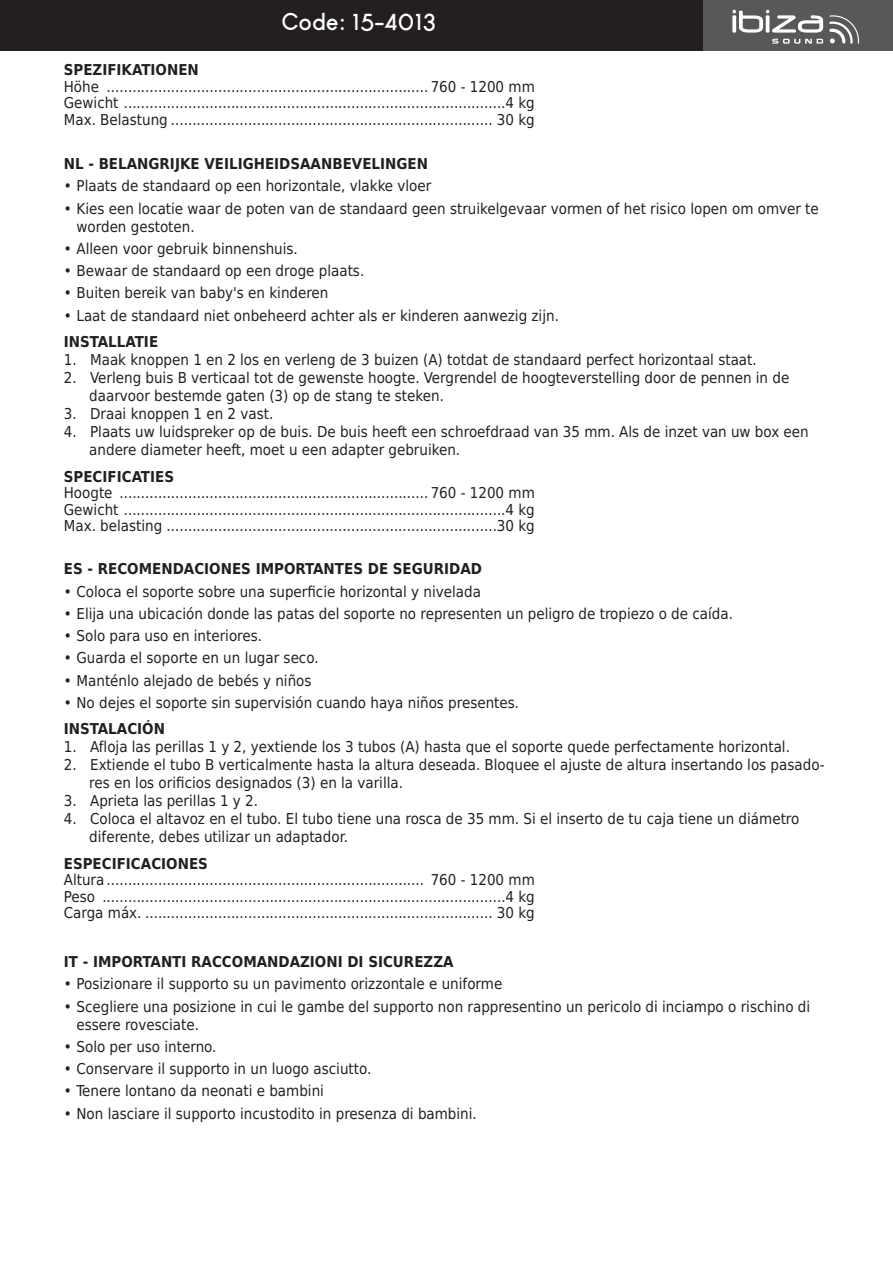
<style>
.page{position:relative;width:893px;height:1263px;background:#fff}
.page>*{position:absolute;margin:0;border:0;box-sizing:border-box;transform-origin:0 0}
.t1{font:700 24px "Louis George Cafe";color:#fff}
.IBI_-_Specs{font:15px/18px "DejaVu Sans Condensed";color:#231f20}
.IBI_-_Sous-titres{font:700 15px "DejaVu Sans Condensed";color:#231f20}
</style>
<div class="page">
<div style="left:0;top:0;width:893px;height:51px;background:#231f20"></div>
<div style="left:703px;top:0;width:190px;height:51px;background:#57585a"></div>
<svg style="left:829px;top:15px;width:30px;height:29px"></svg>
<svg style="left:732px;top:10px;width:91px;height:23px"></svg>
<svg style="left:772px;top:39px;width:51px;height:5px"></svg>
<h1 class="t1" style="left:281px;top:6px;width:156px">Code: 15-4013</h1>
<p class="IBI_-_Sous-titres" style="left:64px;top:58px;width:137px">SPEZIFIKATIONEN</p>
<p class="IBI_-_Specs" style="left:64px;top:77px;width:472px">Höhe ........................................................................... 760 - 1200 mm</p>
<p class="IBI_-_Specs" style="left:64px;top:94px;width:472px">Gewicht .........................................................................................4 kg</p>
<p class="IBI_-_Specs" style="left:64px;top:110px;width:472px">Max. Belastung ........................................................................... 30 kg</p>
<p class="IBI_-_Sous-titres" style="left:64px;top:152px;width:366px">NL - BELANGRIJKE VEILIGHEIDSAANBEVELINGEN</p>
<p class="IBI_-_Specs" style="left:64px;top:177px;width:369px">• Plaats de standaard op een horizontale, vlakke vloer</p>
<p class="IBI_-_Specs" style="left:77px;top:199px;width:744px;text-indent:-13px">• Kies een locatie waar de poten van de standaard geen struikelgevaar vormen of het risico lopen om omver te worden gestoten.</p>
<p class="IBI_-_Specs" style="left:64px;top:239px;width:236px">• Alleen voor gebruik binnenshuis.</p>
<p class="IBI_-_Specs" style="left:64px;top:262px;width:302px">• Bewaar de standaard op een droge plaats.</p>
<p class="IBI_-_Specs" style="left:64px;top:284px;width:266px">• Buiten bereik van baby's en kinderen</p>
<p class="IBI_-_Specs" style="left:64px;top:306px;width:497px">• Laat de standaard niet onbeheerd achter als er kinderen aanwezig zijn.</p>
<p class="IBI_-_Sous-titres" style="left:64px;top:330px;width:96px">INSTALLATIE</p>
<p class="IBI_-_Specs" style="left:64px;top:351px;width:694px">1. Maak knoppen 1 en 2 los en verleng de 3 buizen (A) totdat de standaard perfect horizontaal staat.</p>
<p class="IBI_-_Specs" style="left:89px;top:369px;width:701px;text-indent:-26px">2. Verleng buis B verticaal tot de gewenste hoogte. Vergrendel de hoogteverstelling door de pennen in de daarvoor bestemde gaten (3) op de stang te steken.</p>
<p class="IBI_-_Specs" style="left:64px;top:405px;width:211px">3. Draai knoppen 1 en 2 vast.</p>
<p class="IBI_-_Specs" style="left:89px;top:423px;width:721px;text-indent:-26px">4. Plaats uw luidspreker op de buis. De buis heeft een schroefdraad van 35 mm. Als de inzet van uw box een andere diameter heeft, moet u een adapter gebruiken.</p>
<p class="IBI_-_Sous-titres" style="left:64px;top:464px;width:112px">SPECIFICATIES</p>
<p class="IBI_-_Specs" style="left:64px;top:484px;width:472px">Hoogte ........................................................................ 760 - 1200 mm</p>
<p class="IBI_-_Specs" style="left:64px;top:500px;width:472px">Gewicht .........................................................................................4 kg</p>
<p class="IBI_-_Specs" style="left:64px;top:517px;width:472px">Max. belasting .............................................................................30 kg</p>
<p class="IBI_-_Sous-titres" style="left:64px;top:557px;width:420px">ES - RECOMENDACIONES IMPORTANTES DE SEGURIDAD</p>
<p class="IBI_-_Specs" style="left:64px;top:582px;width:419px">• Coloca el soporte sobre una superficie horizontal y nivelada</p>
<p class="IBI_-_Specs" style="left:64px;top:604px;width:671px">• Elija una ubicación donde las patas del soporte no representen un peligro de tropiezo o de caída.</p>
<p class="IBI_-_Specs" style="left:64px;top:626px;width:200px">• Solo para uso en interiores.</p>
<p class="IBI_-_Specs" style="left:64px;top:649px;width:256px">• Guarda el soporte en un lugar seco.</p>
<p class="IBI_-_Specs" style="left:64px;top:671px;width:249px">• Manténlo alejado de bebés y niños</p>
<p class="IBI_-_Specs" style="left:64px;top:693px;width:457px">• No dejes el soporte sin supervisión cuando haya niños presentes.</p>
<p class="IBI_-_Sous-titres" style="left:64px;top:717px;width:103px">INSTALACIÓN</p>
<p class="IBI_-_Specs" style="left:64px;top:738px;width:728px">1. Afloja las perillas 1 y 2, yextiende los 3 tubos (A) hasta que el soporte quede perfectamente horizontal.</p>
<p class="IBI_-_Specs" style="left:89px;top:756px;width:737px;text-indent:-26px">2. Extiende el tubo B verticalmente hasta la altura deseada. Bloquee el ajuste de altura insertando los pasado&shy;res en los orificios designados (3) en la varilla.</p>
<p class="IBI_-_Specs" style="left:64px;top:792px;width:196px">3. Aprieta las perillas 1 y 2.</p>
<p class="IBI_-_Specs" style="left:89px;top:810px;width:712px;text-indent:-26px">4. Coloca el altavoz en el tubo. El tubo tiene una rosca de 35 mm. Si el inserto de tu caja tiene un diámetro diferente, debes utilizar un adaptador.</p>
<p class="IBI_-_Sous-titres" style="left:64px;top:851px;width:146px">ESPECIFICACIONES</p>
<p class="IBI_-_Specs" style="left:64px;top:871px;width:472px">Altura .......................................................................... 760 - 1200 mm</p>
<p class="IBI_-_Specs" style="left:64px;top:887px;width:472px">Peso ..............................................................................................4 kg</p>
<p class="IBI_-_Specs" style="left:64px;top:904px;width:472px">Carga máx. ................................................................................. 30 kg</p>
<p class="IBI_-_Sous-titres" style="left:64px;top:949px;width:391px">IT - IMPORTANTI RACCOMANDAZIONI DI SICUREZZA</p>
<p class="IBI_-_Specs" style="left:64px;top:975px;width:440px">• Posizionare il supporto su un pavimento orizzontale e uniforme</p>
<p class="IBI_-_Specs" style="left:77px;top:997px;width:735px;text-indent:-13px">• Scegliere una posizione in cui le gambe del supporto non rappresentino un pericolo di inciampo o rischino di essere rovesciate.</p>
<p class="IBI_-_Specs" style="left:64px;top:1037px;width:154px">• Solo per uso interno.</p>
<p class="IBI_-_Specs" style="left:64px;top:1059px;width:309px">• Conservare il supporto in un luogo asciutto.</p>
<p class="IBI_-_Specs" style="left:64px;top:1082px;width:262px">• Tenere lontano da neonati e bambini</p>
<p class="IBI_-_Specs" style="left:64px;top:1104px;width:415px">• Non lasciare il supporto incustodito in presenza di bambini.</p>
</div>
